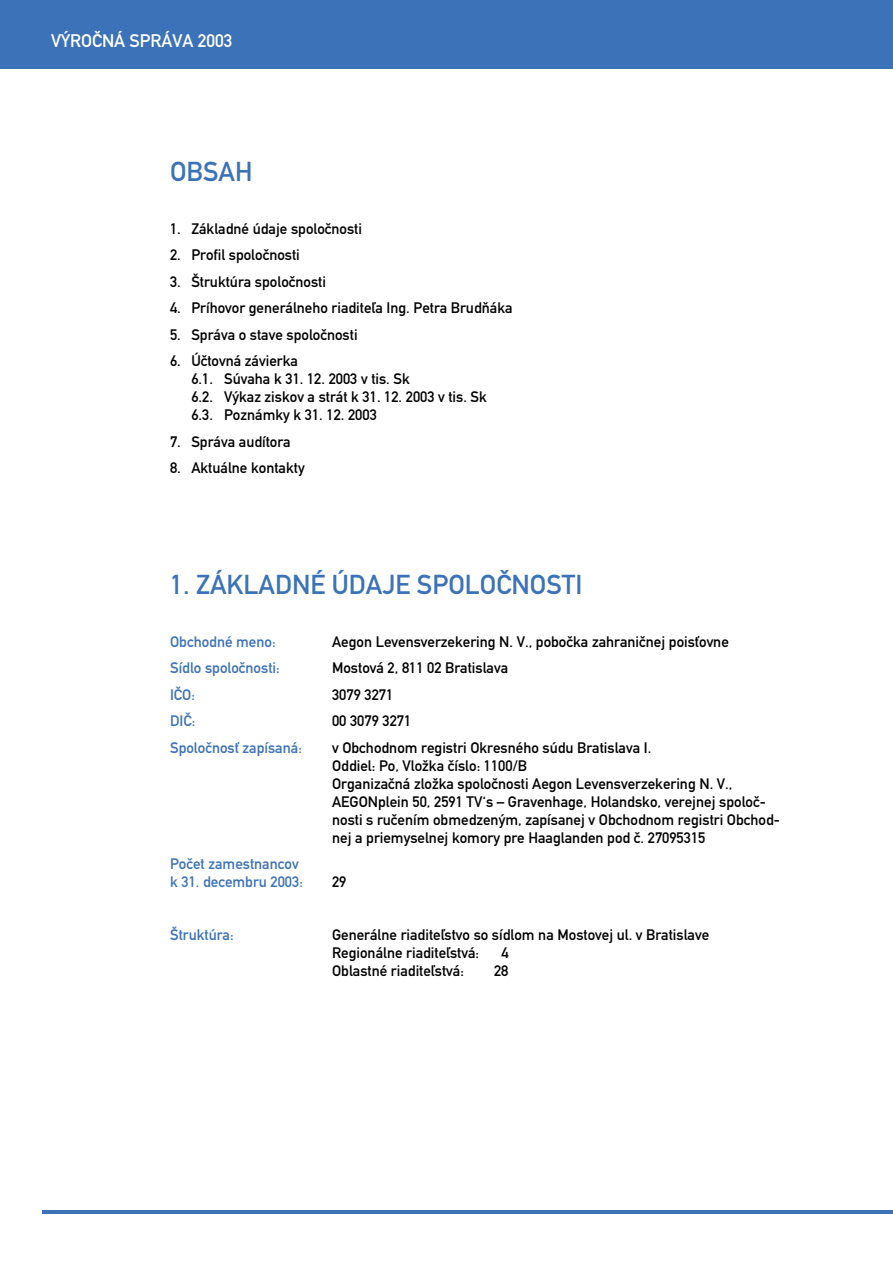
<style>
.page{position:relative;width:893px;height:1263px;background:#fff}
.page>*{position:absolute;margin:0;border:0;box-sizing:border-box;transform-origin:0 0}
.t1{font:500 27px "DINCE";color:#3c72b7}
.t2{font:500 18px "DINCE";color:#fff}
.t3{font:500 15px/18px "DINCE";color:#000}
.t4{font:500 15px/18px "DINCE";color:#3c72b7}
</style>
<div class="page">
<hr style="left:43px;top:1210px;width:850px;height:3px;background:#3c72b7">
<div style="left:0;top:0;width:893px;height:68px;background:#3c72b7"></div>
<p class="t2" style="left:51px;top:30px;width:183px">VÝROČNÁ SPRÁVA 2003</p>
<h1 class="t1" style="left:170px;top:155px;width:84px">OBSAH</h1>
<p class="t3" style="left:170px;top:220px;width:193px">1. Základné údaje spoločnosti</p>
<p class="t3" style="left:170px;top:246px;width:131px">2. Profil spoločnosti</p>
<p class="t3" style="left:170px;top:273px;width:157px">3. Štruktúra spoločnosti</p>
<p class="t3" style="left:170px;top:299px;width:344px">4. Príhovor generálneho riaditeľa Ing. Petra Brudňáka</p>
<p class="t3" style="left:170px;top:326px;width:189px">5. Správa o stave spoločnosti</p>
<p class="t3" style="left:191px;top:352px;width:297px;text-indent:-21px">6. Účtovná závierka<br>6.1. Súvaha k 31. 12. 2003 v tis. Sk<br>6.2. Výkaz ziskov a strát k 31. 12. 2003 v tis. Sk<br>6.3. Poznámky k 31. 12. 2003</p>
<p class="t3" style="left:170px;top:433px;width:122px">7. Správa audítora</p>
<p class="t3" style="left:170px;top:459px;width:136px">8. Aktuálne kontakty</p>
<h1 class="t1" style="left:170px;top:568px;width:414px">1. ZÁKLADNÉ ÚDAJE SPOLOČNOSTI</h1>
<p class="t4" style="left:170px;top:633px;width:107px">Obchodné meno:</p>
<p class="t3" style="left:332px;top:633px;width:398px">Aegon Levensverzekering N. V., pobočka zahraničnej poisťovne</p>
<p class="t4" style="left:170px;top:659px;width:111px">Sídlo spoločnosti:</p>
<p class="t3" style="left:332px;top:659px;width:178px">Mostová 2, 811 02 Bratislava</p>
<p class="t4" style="left:170px;top:686px;width:26px">IČO:</p>
<p class="t3" style="left:332px;top:686px;width:63px">3079 3271</p>
<p class="t4" style="left:170px;top:712px;width:27px">DIČ:</p>
<p class="t3" style="left:332px;top:712px;width:81px">00 3079 3271</p>
<p class="t4" style="left:170px;top:739px;width:133px">Spoločnosť zapísaná:</p>
<p class="t3" style="left:332px;top:739px;width:449px">v Obchodnom registri Okresného súdu Bratislava I.<br>Oddiel: Po, Vložka číslo: 1100/B<br>Organizačná zložka spoločnosti Aegon Levensverzekering N. V., AEGONplein 50, 2591 TV‘s – Gravenhage, Holandsko, verejnej spoloč&shy;nosti s ručením obmedzeným, zapísanej v Obchodnom registri Obchod&shy;nej a priemyselnej komory pre Haaglanden pod č. 27095315</p>
<p class="t4" style="left:170px;top:855px;width:134px">Počet zamestnancov k 31. decembru 2003:</p>
<p class="t3" style="left:332px;top:873px;width:16px">29</p>
<p class="t4" style="left:170px;top:926px;width:65px">Štruktúra:</p>
<p class="t3" style="left:332px;top:926px;width:379px">Generálne riaditeľstvo so sídlom na Mostovej ul. v Bratislave<br>Regionálne riaditeľstvá:</p>
<p class="t3" style="left:502px;top:944px;width:9px">4</p>
<p class="t3" style="left:332px;top:962px;width:133px">Oblastné riaditeľstvá:</p>
<p class="t3" style="left:494px;top:962px;width:16px">28</p>
</div>
